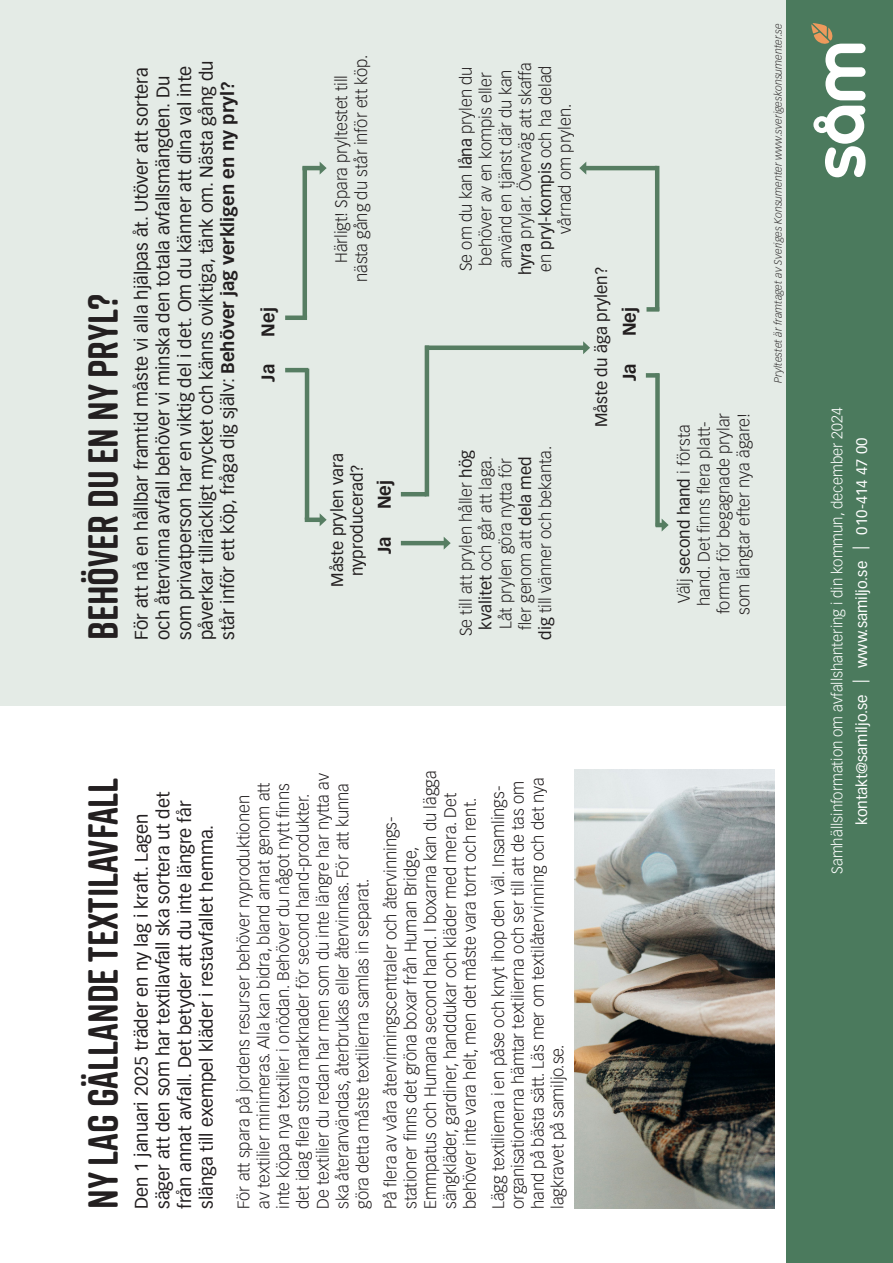
<style>
.page{position:relative;width:893px;height:1263px;background:#fff}
.page>*{position:absolute;margin:0;border:0;box-sizing:border-box;transform-origin:0 0}
.Rubrik_H1{font:700 42px "Rift Soft";color:#231f20}
.Ingress{font:18px/21.6px "Vectora LT Pro";color:#231f20}
.t1{font:700 18px "Vectora LT Pro";color:#231f20}
.Brödtext{font:300 16.5px/19.8px "Vectora LT Pro";color:#231f20;text-align:center}
.t2{font:16.5px/19.8px "Vectora LT Pro";color:#231f20;text-align:center}
.Brödtext-2{font:300 15px "Vectora LT Pro";color:#fff}
.t3{font:15px "Vectora LT Pro";color:#fff}
.t4{font:italic 300 10.5px "Vectora LT Pro";color:#231f20}
.s1{font-weight:700}
.s2{font-weight:400}
</style>
<div class="page">
<img style="left:575px;top:770px;width:199px;height:439px">
<div style="left:0;top:0;width:839px;height:706px;background:#e4ebe6"></div>
<div style="left:786px;top:0;width:107px;height:1263px;background:#4b7a5d"></div>
<svg style="left:811px;top:23px;width:55px;height:77px"></svg>
<svg style="left:813px;top:106px;width:53px;height:71px"></svg>
<svg style="left:852px;top:547px;width:17px;height:1px"></svg>
<svg style="left:852px;top:681px;width:17px;height:1px"></svg>
<hr style="left:401px;top:492px;width:25px;height:4px;background:#567d62">
<hr style="left:425px;top:345px;width:4px;height:151px;background:#567d62">
<div style="left:425px;top:345px;width:159px;height:5px;background:#567d62"></div>
<svg style="left:583px;top:341px;width:7px;height:13px"></svg>
<hr style="left:401px;top:541px;width:44px;height:4px;background:#567d62">
<svg style="left:444px;top:537px;width:7px;height:13px"></svg>
<div style="left:646px;top:373px;width:13px;height:5px;background:#567d62"></div>
<div style="left:655px;top:373px;width:5px;height:153px;background:#567d62"></div>
<svg style="left:656px;top:518px;width:13px;height:13px"></svg>
<div style="left:285px;top:315px;width:22px;height:5px;background:#567d62"></div>
<hr style="left:303px;top:167px;width:4px;height:150px;background:#567d62">
<hr style="left:302px;top:166px;width:19px;height:4px;background:#567d62">
<svg style="left:320px;top:162px;width:7px;height:12px"></svg>
<hr style="left:585px;top:166px;width:72px;height:4px;background:#567d62">
<svg style="left:579px;top:162px;width:7px;height:12px"></svg>
<hr style="left:655px;top:166px;width:4px;height:145px;background:#567d62">
<div style="left:646px;top:307px;width:13px;height:5px;background:#567d62"></div>
<div style="left:305px;top:517px;width:16px;height:5px;background:#567d62"></div>
<svg style="left:320px;top:513px;width:7px;height:13px"></svg>
<hr style="left:305px;top:369px;width:4px;height:150px;background:#567d62">
<hr style="left:285px;top:368px;width:23px;height:4px;background:#567d62">
<h1 class="Rubrik_H1" style="left:73px;top:640px;width:347px;rotate:-90deg">Behöver du en ny pryl?</h1>
<p class="Ingress" style="left:131px;top:640px;width:581px;rotate:-90deg">För att nå en hållbar framtid måste vi alla hjälpas åt. Utöver att sortera och återvinna avfall behöver vi minska den totala avfallsmängden. Du som privatperson har en viktig del i det. Om du känner att dina val inte påverkar tillräckligt mycket och känns oviktiga, tänk om. Nästa gång du står inför ett köp, fråga dig själv: <span class="s1">Behöver jag verkligen en ny pryl?</span></p>
<p class="t1" style="left:257px;top:337px;width:31px;rotate:-90deg">Nej</p>
<p class="t1" style="left:257px;top:382px;width:19px;rotate:-90deg">Ja</p>
<p class="Brödtext" style="left:332px;top:282px;width:228px;rotate:-90deg">Härligt! Spara pryltestet till nästa gång du står inför ett köp.</p>
<p class="t2" style="left:327px;top:587px;width:135px;rotate:-90deg">Måste prylen vara nyproducerad?</p>
<p class="t1" style="left:373px;top:509px;width:31px;rotate:-90deg">Nej</p>
<p class="t1" style="left:373px;top:554px;width:19px;rotate:-90deg">Ja</p>
<p class="Brödtext" style="left:456px;top:275px;width:214px;rotate:-90deg">Se om du kan <span class="s2">låna</span> prylen du behöver av en kompis eller använd en tjänst där du kan <span class="s2">hyra</span> prylar. Överväg att skaffa en <span class="s2">pryl-kompis</span> och ha delad vårnad om prylen.</p>
<p class="Brödtext" style="left:456px;top:640px;width:195px;rotate:-90deg">Se till att prylen håller <span class="s2">hög kvalitet</span> och går att laga.<br>Låt prylen göra nytta för fler genom att <span class="s2">dela med dig</span> till vänner och bekanta.</p>
<p class="t2" style="left:591px;top:427px;width:162px;rotate:-90deg">Måste du äga prylen?</p>
<p class="t1" style="left:618px;top:336px;width:31px;rotate:-90deg">Nej</p>
<p class="t1" style="left:618px;top:381px;width:19px;rotate:-90deg">Ja</p>
<p class="Brödtext" style="left:674px;top:615px;width:203px;rotate:-90deg">Välj <span class="s2">second hand</span> i första hand. Det finns flera platt&shy;formar för begagnade prylar som längtar efter nya ägare!</p>
<p class="t4" style="left:772px;top:383px;width:361px;rotate:-90deg">Pryltestet är framtaget av Sveriges Konsumenter www.sverigeskonsumenter.se</p>
<h1 class="Rubrik_H1" style="left:73px;top:1209px;width:433px;rotate:-90deg">Ny lag gällande Textilavfall</h1>
<p class="Ingress" style="left:131px;top:1209px;width:418px;rotate:-90deg">Den 1 januari 2025 träder en ny lag i kraft. Lagen säger att den som har textilavfall ska sortera ut det från annat avfall. Det betyder att du inte längre får slänga till exempel kläder i restavfallet hemma.</p>
<p class="Brödtext" style="left:234px;top:1209px;width:437px;text-align:left;rotate:-90deg">För att spara på jordens resurser behöver nyproduktionen<br>av textilier minimeras. Alla kan bidra, bland annat genom att inte köpa nya textilier i onödan. Behöver du något nytt finns det idag flera stora marknader för second hand-produkter.<br>De textilier du redan har men som du inte längre har nytta av ska återanvändas, återbrukas eller återvinnas. För att kunna göra detta måste textilierna samlas in separat.</p>
<p class="Brödtext" style="left:381px;top:1209px;width:440px;text-align:left;rotate:-90deg">På flera av våra återvinningscentraler och återvinnings&shy;stationer finns det gröna boxar från Human Bridge, Emmpatus och Humana second hand. I boxarna kan du lägga sängkläder, gardiner, handdukar och kläder med mera. Det behöver inte vara helt, men det måste vara torrt och rent.</p>
<p class="Brödtext" style="left:488px;top:1209px;width:433px;text-align:left;rotate:-90deg">Lägg textilierna i en påse och knyt ihop den väl. Insamlings&shy;organisationerna hämtar textilierna och ser till att de tas om hand på bästa sätt. Läs mer om textilåtervinning och det nya lagkravet på samiljo.se.</p>
<p class="Brödtext-2" style="left:828px;top:874px;width:468px;rotate:-90deg">Samhällsinformation om avfallshantering i din kommun, december 2024</p>
<p class="t3" style="left:853px;top:534px;width:98px;rotate:-90deg">010-414 47 00</p>
<p class="t3" style="left:853px;top:668px;width:108px;rotate:-90deg">www.samiljo.se</p>
<p class="t3" style="left:853px;top:825px;width:132px;rotate:-90deg">kontakt@samiljo.se</p>
</div>
